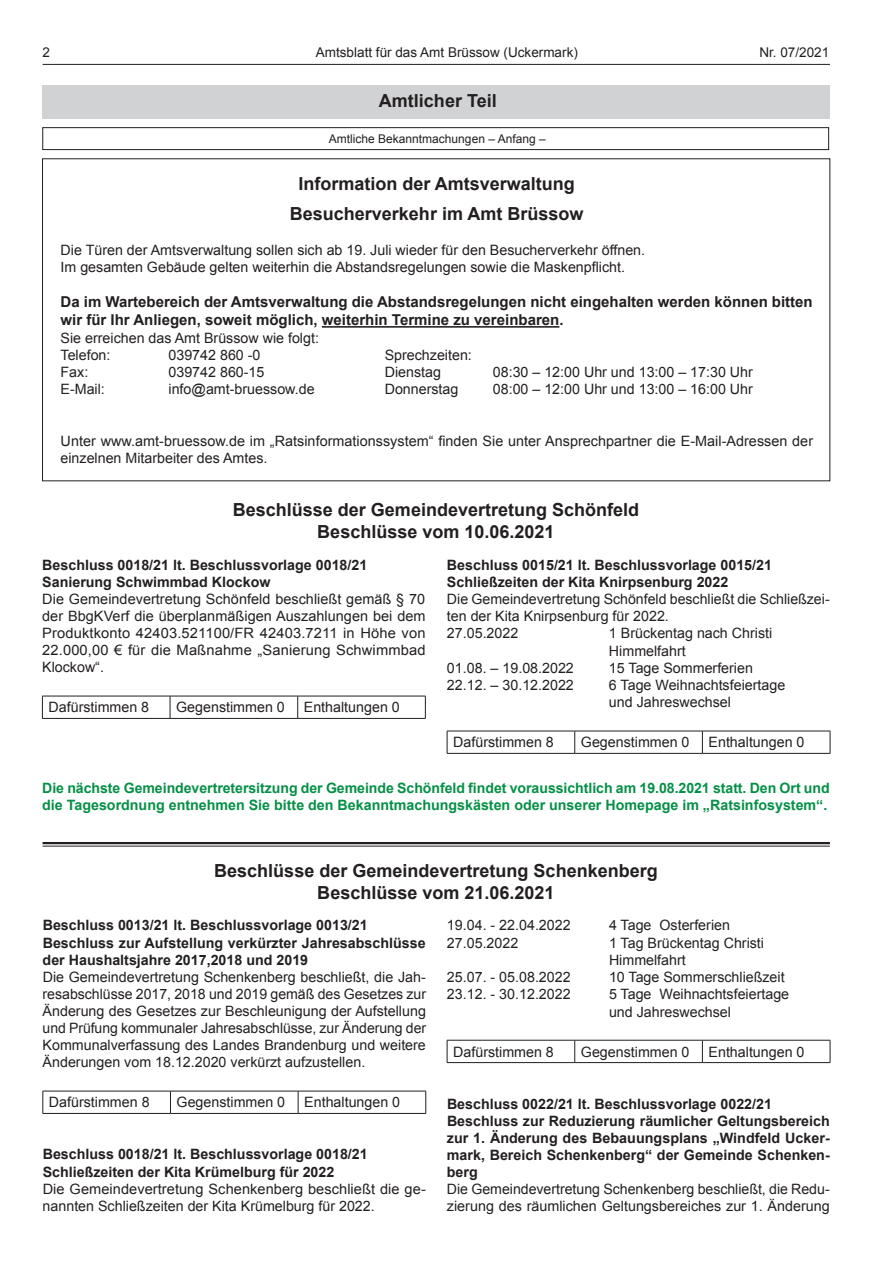
<style>
.page{position:relative;width:881px;height:1263px;background:#fff}
.page>*{position:absolute;margin:0;border:0;box-sizing:border-box;transform-origin:0 0}
.t1{font:700 18px/21.6px "Arial";color:#231f20;text-align:center}
.t2{font:700 15px/18px "Arial";color:#231f20}
.t3{font:14.25px/17.1px "Arial";color:#231f20}
.t4{font:700 14.25px/17.1px "Arial";color:#231f20}
.t5{font:700 14.25px/17.1px "Arial";letter-spacing:-.005em;color:#059046}
.t6{font:13.5px "Arial";color:#231f20}
.t7{font:12px "Arial";color:#231f20}
</style>
<div class="page">
<hr style="left:43px;top:64px;width:786px;height:1px;background:#231f20">
<div style="left:43px;top:127px;width:785px;height:23px;border:1px solid #231f20"></div>
<div style="left:42px;top:85px;width:787px;height:34px;background:#d1d2d4"></div>
<hr style="left:43px;top:842px;width:786px;height:2px;background:#231f20">
<hr style="left:43px;top:846px;width:786px;height:1px;background:#231f20">
<hr style="left:322px;top:326px;width:237px;height:2px;background:#231f20">
<hr style="left:42px;top:696px;width:128px;height:1px;background:#231f20">
<svg style="left:42px;top:696px;width:1px;height:22px"></svg>
<hr style="left:170px;top:696px;width:127px;height:1px;background:#231f20">
<svg style="left:170px;top:696px;width:1px;height:22px"></svg>
<hr style="left:297px;top:696px;width:128px;height:1px;background:#231f20">
<svg style="left:297px;top:696px;width:1px;height:22px"></svg>
<svg style="left:425px;top:696px;width:1px;height:22px"></svg>
<hr style="left:42px;top:718px;width:128px;height:1px;background:#231f20">
<hr style="left:170px;top:718px;width:127px;height:1px;background:#231f20">
<hr style="left:297px;top:718px;width:128px;height:1px;background:#231f20">
<hr style="left:446px;top:731px;width:128px;height:1px;background:#231f20">
<svg style="left:446px;top:731px;width:1px;height:22px"></svg>
<hr style="left:574px;top:731px;width:128px;height:1px;background:#231f20">
<svg style="left:574px;top:731px;width:1px;height:22px"></svg>
<hr style="left:702px;top:731px;width:127px;height:1px;background:#231f20">
<svg style="left:701px;top:731px;width:1px;height:22px"></svg>
<svg style="left:829px;top:731px;width:1px;height:22px"></svg>
<hr style="left:446px;top:753px;width:128px;height:1px;background:#231f20">
<hr style="left:574px;top:753px;width:128px;height:1px;background:#231f20">
<hr style="left:702px;top:753px;width:127px;height:1px;background:#231f20">
<hr style="left:43px;top:1091px;width:127px;height:1px;background:#231f20">
<svg style="left:43px;top:1091px;width:1px;height:22px"></svg>
<hr style="left:170px;top:1091px;width:128px;height:1px;background:#231f20">
<svg style="left:170px;top:1091px;width:1px;height:22px"></svg>
<hr style="left:298px;top:1091px;width:128px;height:1px;background:#231f20">
<svg style="left:298px;top:1091px;width:1px;height:22px"></svg>
<svg style="left:425px;top:1091px;width:1px;height:22px"></svg>
<hr style="left:43px;top:1113px;width:127px;height:1px;background:#231f20">
<hr style="left:170px;top:1113px;width:128px;height:1px;background:#231f20">
<hr style="left:298px;top:1113px;width:128px;height:1px;background:#231f20">
<hr style="left:446px;top:1040px;width:128px;height:1px;background:#231f20">
<svg style="left:446px;top:1040px;width:1px;height:22px"></svg>
<hr style="left:574px;top:1040px;width:128px;height:1px;background:#231f20">
<svg style="left:574px;top:1040px;width:1px;height:22px"></svg>
<hr style="left:702px;top:1040px;width:127px;height:1px;background:#231f20">
<svg style="left:701px;top:1040px;width:1px;height:22px"></svg>
<svg style="left:829px;top:1040px;width:1px;height:22px"></svg>
<hr style="left:446px;top:1062px;width:128px;height:1px;background:#231f20">
<hr style="left:574px;top:1062px;width:128px;height:1px;background:#231f20">
<hr style="left:702px;top:1062px;width:127px;height:1px;background:#231f20">
<p class="t6" style="left:43px;top:43px;width:9px">2</p>
<p class="t6" style="left:316px;top:43px;width:263px">Amtsblatt für das Amt Brüssow (Uckermark)</p>
<p class="t6" style="left:759px;top:43px;width:71px">Nr. 07/2021</p>
<p class="t1" style="left:379px;top:91px;width:119px">Amtlicher Teil</p>
<p class="t7" style="left:328px;top:131px;width:218px">Amtliche Bekanntmachungen – Anfang –</p>
<p class="t1" style="left:290px;top:169px;width:295px;line-height:30.6px">Information der Amtsverwaltung<br>Besucherverkehr im Amt Brüssow</p>
<p class="t3" style="left:61px;top:241px;width:586px">Die Türen der Amtsverwaltung sollen sich ab 19. Juli wieder für den Besucherverkehr öffnen.<br>Im gesamten Gebäude gelten weiterhin die Abstandsregelungen sowie die Maskenpflicht.</p>
<p class="t2" style="left:60px;top:293px;width:753px">Da im Wartebereich der Amtsverwaltung die Abstandsregelungen nicht eingehalten werden können bitten wir für Ihr Anliegen, soweit möglich, weiterhin Termine zu vereinbaren.</p>
<p class="t3" style="left:61px;top:329px;width:260px">Sie erreichen das Amt Brüssow wie folgt:<br>Telefon:</p>
<p class="t3" style="left:168px;top:346px;width:93px">039742 860 -0</p>
<p class="t3" style="left:384px;top:346px;width:89px">Sprechzeiten:</p>
<p class="t3" style="left:61px;top:364px;width:29px">Fax:</p>
<p class="t3" style="left:168px;top:364px;width:97px">039742 860-15</p>
<p class="t3" style="left:384px;top:364px;width:58px">Dienstag</p>
<p class="t3" style="left:492px;top:364px;width:261px">08:30 – 12:00 Uhr und 13:00 – 17:30 Uhr</p>
<p class="t3" style="left:61px;top:381px;width:46px">E-Mail:</p>
<p class="t3" style="left:168px;top:381px;width:147px">info@amt-bruessow.de</p>
<p class="t3" style="left:384px;top:381px;width:75px">Donnerstag</p>
<p class="t3" style="left:492px;top:381px;width:261px">08:00 – 12:00 Uhr und 13:00 – 16:00 Uhr</p>
<p class="t3" style="left:60px;top:433px;width:753px">Unter www.amt-bruessow.de im „Ratsinformationssystem“ finden Sie unter Ansprechpartner die E-Mail-Adressen der einzelnen Mitarbeiter des Amtes.</p>
<p class="t1" style="left:233px;top:499px;width:408px">Beschlüsse der Gemeindevertretung Schönfeld<br>Beschlüsse vom 10.06.2021</p>
<p class="t4" style="left:447px;top:556px;width:326px">Beschluss 0015/21 lt. Beschlussvorlage 0015/21<br>Schließzeiten der Kita Knirpsenburg 2022</p>
<p class="t3" style="left:446px;top:590px;width:384px">Die Gemeindevertretung Schönfeld beschließt die Schließzei&shy;ten der Kita Knirpsenburg für 2022.<br>27.05.2022</p>
<p class="t4" style="left:42px;top:556px;width:326px">Beschluss 0018/21 lt. Beschlussvorlage 0018/21<br>Sanierung Schwimmbad Klockow</p>
<p class="t3" style="left:42px;top:591px;width:385px;text-align:justify">Die Gemeindevertretung Schönfeld beschließt gemäß § 70 der BbgKVerf die überplanmäßigen Auszahlungen bei dem Produktkonto 42403.521100/FR 42403.7211 in Höhe von 22.000,00 € für die Maßnahme „Sanierung Schwimmbad Klockow“.</p>
<p class="t3" style="left:49px;top:699px;width:102px">Dafürstimmen 8</p>
<p class="t3" style="left:176px;top:699px;width:110px">Gegenstimmen 0</p>
<p class="t3" style="left:304px;top:699px;width:97px">Enthaltungen 0</p>
<p class="t3" style="left:608px;top:625px;width:165px">1 Brückentag nach Christi<br>Himmelfahrt</p>
<p class="t3" style="left:447px;top:659px;width:128px">01.08. – 19.08.2022</p>
<p class="t3" style="left:608px;top:659px;width:145px">15 Tage Sommerferien</p>
<p class="t3" style="left:447px;top:677px;width:128px">22.12. – 30.12.2022</p>
<p class="t3" style="left:608px;top:677px;width:178px">6 Tage Weihnachtsfeiertage und Jahreswechsel</p>
<p class="t3" style="left:453px;top:734px;width:102px">Dafürstimmen 8</p>
<p class="t3" style="left:580px;top:734px;width:110px">Gegenstimmen 0</p>
<p class="t3" style="left:708px;top:734px;width:97px">Enthaltungen 0</p>
<p class="t5" style="left:42px;top:780px;width:788px">Die nächste Gemeindevertretersitzung der Gemeinde Schönfeld findet voraussichtlich am 19.08.2021 statt. Den Ort und die Tagesordnung entnehmen Sie bitte den Bekanntmachungskästen oder unserer Homepage im „Ratsinfosystem“.</p>
<p class="t1" style="left:214px;top:861px;width:445px">Beschlüsse der Gemeindevertretung Schenkenberg<br>Beschlüsse vom 21.06.2021</p>
<p class="t4" style="left:43px;top:917px;width:384px">Beschluss 0013/21 lt. Beschlussvorlage 0013/21<br>Beschluss zur Aufstellung verkürzter Jahresabschlüsse der Haushaltsjahre 2017,2018 und 2019</p>
<p class="t3" style="left:43px;top:968px;width:385px;text-align:justify">Die Gemeindevertretung Schenkenberg beschließt, die Jah&shy;resabschlüsse 2017, 2018 und 2019 gemäß des Gesetzes zur Änderung des Gesetzes zur Beschleunigung der Aufstellung und Prüfung kommunaler Jahresabschlüsse, zur Änderung der Kommunalverfassung des Landes Brandenburg und weitere Änderungen vom 18.12.2020 verkürzt aufzustellen.</p>
<p class="t3" style="left:49px;top:1094px;width:102px">Dafürstimmen 8</p>
<p class="t3" style="left:176px;top:1094px;width:110px">Gegenstimmen 0</p>
<p class="t3" style="left:304px;top:1094px;width:97px">Enthaltungen 0</p>
<p class="t4" style="left:43px;top:1146px;width:326px">Beschluss 0018/21 lt. Beschlussvorlage 0018/21<br>Schließzeiten der Kita Krümelburg für 2022</p>
<p class="t3" style="left:43px;top:1180px;width:384px">Die Gemeindevertretung Schenkenberg beschließt die ge&shy;nannten Schließzeiten der Kita Krümelburg für 2022.</p>
<p class="t3" style="left:447px;top:917px;width:125px">19.04. - 22.04.2022</p>
<p class="t3" style="left:608px;top:917px;width:122px">4 Tage Osterferien</p>
<p class="t3" style="left:447px;top:934px;width:73px">27.05.2022</p>
<p class="t3" style="left:608px;top:934px;width:156px">1 Tag Brückentag Christi<br>Himmelfahrt</p>
<p class="t3" style="left:447px;top:969px;width:125px">25.07. - 05.08.2022</p>
<p class="t3" style="left:608px;top:969px;width:177px">10 Tage Sommerschließzeit</p>
<p class="t3" style="left:447px;top:986px;width:125px">23.12. - 30.12.2022</p>
<p class="t3" style="left:608px;top:986px;width:182px">5 Tage Weihnachtsfeiertage und Jahreswechsel</p>
<p class="t3" style="left:453px;top:1043px;width:102px">Dafürstimmen 8</p>
<p class="t3" style="left:580px;top:1043px;width:110px">Gegenstimmen 0</p>
<p class="t3" style="left:708px;top:1043px;width:97px">Enthaltungen 0</p>
<p class="t4" style="left:446px;top:1095px;width:384px">Beschluss 0022/21 lt. Beschlussvorlage 0022/21<br>Beschluss zur Reduzierung räumlicher Geltungsbereich zur 1. Änderung des Bebauungsplans „Windfeld Ucker&shy;mark, Bereich Schenkenberg“ der Gemeinde Schenken&shy;berg</p>
<p class="t3" style="left:446px;top:1181px;width:384px">Die Gemeindevertretung Schenkenberg beschließt, die Redu&shy;zierung des räumlichen Geltungsbereiches zur 1. Änderung</p>
</div>
